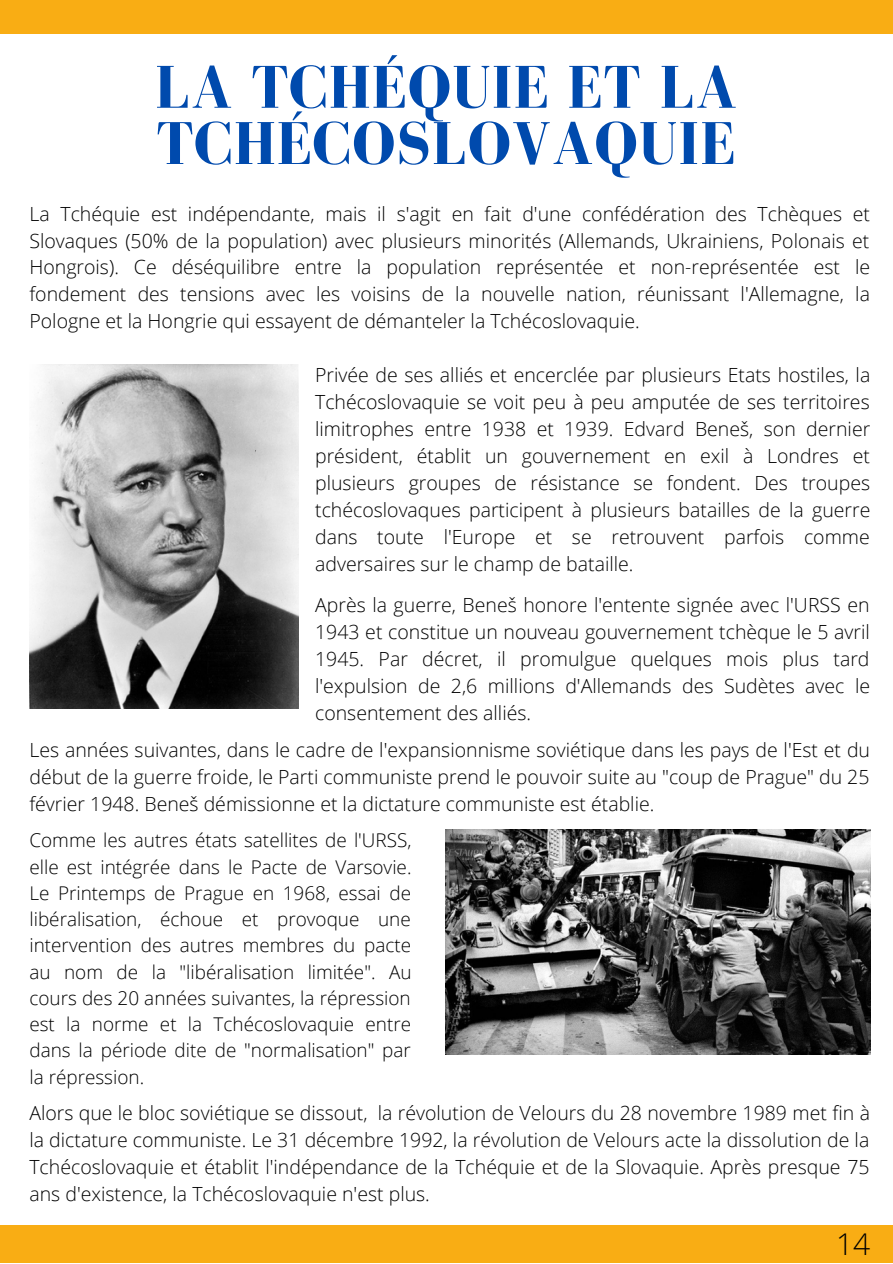
<style>
.page{position:relative;width:893px;height:1264px;background:#fff}
.page>*{position:absolute;margin:0;border:0;box-sizing:border-box;transform-origin:0 0}
.t1{font:700 61.95px/56.2px "Bodoni FLF";letter-spacing:.01em;color:#004aad}
.t2{font:300 30px "Open Sans";color:#000}
.t3{font:300 19.5px/27px "Open Sans";color:#000;text-align:justify}
.t4{font:300 18.9px/26.2px "Open Sans";color:#000;text-align:justify}
</style>
<div class="page">
<div style="left:0;top:1225px;width:892px;height:37px;background:#f9ad14"></div>
<div style="left:0;top:0;width:892px;height:33px;background:#f9ad14"></div>
<img style="left:29px;top:364px;width:269px;height:344px">
<img style="left:446px;top:829px;width:424px;height:225px">
<h1 class="t1" style="left:154px;top:59px;width:584px">LA TCHÉQUIE ET LA<br>TCHÉCOSLOVAQUIE</h1>
<p class="t3" style="left:29px;top:199px;width:842px">La Tchéquie est indépendante, mais il s'agit en fait d'une confédération des Tchèques et Slovaques (50% de la population) avec plusieurs minorités (Allemands, Ukrainiens, Polonais et Hongrois). Ce déséquilibre entre la population représentée et non-représentée est le fondement des tensions avec les voisins de la nouvelle nation, réunissant l'Allemagne, la Pologne et la Hongrie qui essayent de démanteler la Tchécoslovaquie.</p>
<p class="t3" style="left:315px;top:361px;width:556px">Privée de ses alliés et encerclée par plusieurs Etats hostiles, la Tchécoslovaquie se voit peu à peu amputée de ses territoires limitrophes entre 1938 et 1939. Edvard Beneš, son dernier président, établit un gouvernement en exil à Londres et plusieurs groupes de résistance se fondent. Des troupes tchécoslovaques participent à plusieurs batailles de la guerre dans toute l'Europe et se retrouvent parfois comme adversaires sur le champ de bataille.</p>
<p class="t3" style="left:315px;top:591px;width:556px">Après la guerre, Beneš honore l'entente signée avec l'URSS en 1943 et constitue un nouveau gouvernement tchèque le 5 avril 1945. Par décret, il promulgue quelques mois plus tard l'expulsion de 2,6 millions d'Allemands des Sudètes avec le consentement des alliés.</p>
<p class="t3" style="left:29px;top:736px;width:842px">Les années suivantes, dans le cadre de l'expansionnisme soviétique dans les pays de l'Est et du début de la guerre froide, le Parti communiste prend le pouvoir suite au "coup de Prague" du 25 février 1948. Beneš démissionne et la dictature communiste est établie.</p>
<p class="t4" style="left:29px;top:827px;width:383px">Comme les autres états satellites de l'URSS, elle est intégrée dans le Pacte de Varsovie.<br>Le Printemps de Prague en 1968, essai de libéralisation, échoue et provoque une intervention des autres membres du pacte au nom de la "libéralisation limitée". Au cours des 20 années suivantes, la répression est la norme et la Tchécoslovaquie entre dans la période dite de "normalisation" par la répression.</p>
<p class="t3" style="left:29px;top:1098px;width:842px">Alors que le bloc soviétique se dissout, la révolution de Velours du 28 novembre 1989 met fin à la dictature communiste. Le 31 décembre 1992, la révolution de Velours acte la dissolution de la Tchécoslovaquie et établit l'indépendance de la Tchéquie et de la Slovaquie. Après presque 75 ans d'existence, la Tchécoslovaquie n'est plus.</p>
<h2 class="t2" style="left:836px;top:1222px;width:36px">14</h2>
</div>
